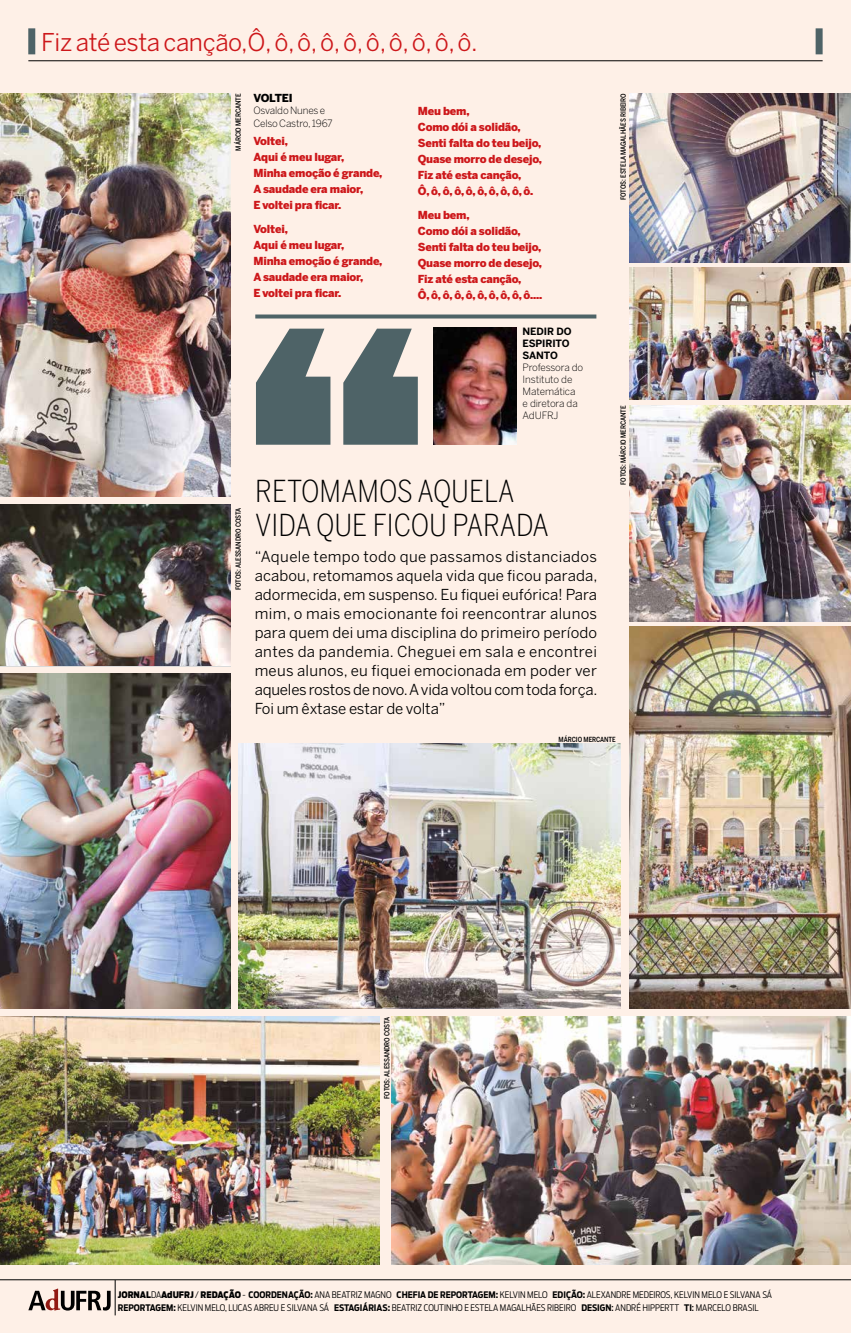
<style>
.page{position:relative;width:851px;height:1333px;background:#fff}
.page>*{position:absolute;margin:0;border:0;box-sizing:border-box;transform-origin:0 0}
.t1{font:300 30px/34px "Benton Sans Cond";color:#000}
.t2{font:24.4px "Benton Sans";letter-spacing:-.015em;color:#cd171a}
.t3{font:15px/19px "Benton Sans";letter-spacing:-.015em;color:#000;text-align:justify}
.t4{font:900 11px/16px "Benton Sans";letter-spacing:-.015em;color:#cd171a}
.t5{font:900 11px "Benton Sans";letter-spacing:-.015em;color:#000}
.t6{font:300 10px/12px "Benton Sans";letter-spacing:-.015em;color:#000}
.t7{font:700 10px/12px "Benton Sans";letter-spacing:-.01em;color:#000}
.t8{font:300 9px/13px "Antenna Cond";color:#000}
.t9{font:500 7px "Benton Sans Cond";letter-spacing:-.01em;color:#000}
.s1{font-weight:900}
.s2{font-weight:700}
.s3{font-weight:500}
</style>
<div class="page">
<div style="left:0;top:0;width:850px;height:1332px;background:#fef0e7"></div>
<div style="left:28px;top:28px;width:7px;height:26px;background:#4e6367"></div>
<div style="left:815px;top:28px;width:7px;height:26px;background:#4e6367"></div>
<hr style="left:28px;top:61px;width:794px;height:1px;background:#000">
<img style="left:433px;top:327px;width:84px;height:117px">
<svg style="left:255px;top:314px;width:341px;height:4px"></svg>
<svg style="left:256px;top:328px;width:162px;height:116px"></svg>
<img style="left:0;top:93px;width:231px;height:403px">
<img style="left:0;top:504px;width:231px;height:161px">
<img style="left:0;top:673px;width:231px;height:335px">
<img style="left:0;top:1016px;width:379px;height:247px">
<img style="left:238px;top:743px;width:382px;height:265px">
<img style="left:391px;top:1016px;width:459px;height:247px">
<img style="left:629px;top:626px;width:221px;height:382px">
<img style="left:629px;top:405px;width:221px;height:216px">
<img style="left:629px;top:93px;width:221px;height:169px">
<img style="left:629px;top:267px;width:221px;height:133px">
<hr style="left:0;top:1279px;width:850px;height:1px;background:#000">
<svg style="left:28px;top:1288px;width:83px;height:22px"></svg>
<hr style="left:115px;top:1279px;width:1px;height:36px;background:#000">
<h2 class="t2" style="left:41px;top:28px;width:438px">Fiz até esta canção,Ô, ô, ô, ô, ô, ô, ô, ô, ô, ô.</h2>
<p class="t5" style="left:253px;top:91px;width:41px">VOLTEI</p>
<p class="t6" style="left:253px;top:104px;width:81px;line-height:13px">Osvaldo Nunes e<br>Celso Castro, 1967</p>
<p class="t4" style="left:253px;top:133px;width:130px">Voltei,<br>Aqui é meu lugar,<br>Minha emoção é grande,<br>A saudade era maior,<br>E voltei pra ficar.</p>
<p class="t4" style="left:253px;top:221px;width:130px">Voltei,<br>Aqui é meu lugar,<br>Minha emoção é grande,<br>A saudade era maior,<br>E voltei pra ficar.</p>
<p class="t9" style="left:234px;top:150px;width:59px;rotate:-90deg">MÁRCIO MERCANTE</p>
<p class="t4" style="left:418px;top:103px;width:125px">Meu bem,<br>Como dói a solidão,<br>Senti falta do teu beijo,<br>Quase morro de desejo,<br>Fiz até esta canção,<br>Ô, ô, ô, ô, ô, ô, ô, ô, ô, ô.</p>
<p class="t4" style="left:418px;top:207px;width:126px">Meu bem,<br>Como dói a solidão,<br>Senti falta do teu beijo,<br>Quase morro de desejo,<br>Fiz até esta canção,<br>Ô, ô, ô, ô, ô, ô, ô, ô, ô, ô....</p>
<p class="t7" style="left:522px;top:325px;width:51px">NEDIR DO<br>ESPIRITO<br>SANTO</p>
<p class="t6" style="left:522px;top:361px;width:62px">Professora do<br>Instituto de<br>Matemática<br>e diretora da<br>AdUFRJ</p>
<p class="t9" style="left:234px;top:590px;width:84px;rotate:-90deg">FOTOS: ALESSANDRO COSTA</p>
<h1 class="t1" style="left:255px;top:473px;width:295px">RETOMAMOS AQUELA<br>VIDA QUE FICOU PARADA</h1>
<p class="t3" style="left:255px;top:546px;width:344px">“Aquele tempo todo que passamos distanciados acabou, retomamos aquela vida que ficou parada, adormecida, em suspenso. Eu fiquei eufórica! Para mim, o mais emocionante foi reencontrar alunos para quem dei uma disciplina do primeiro período antes da pandemia. Cheguei em sala e encontrei meus alunos, eu fiquei emocionada em poder ver aqueles rostos de novo. A vida voltou com toda força.<br>Foi um êxtase estar de volta”</p>
<p class="t9" style="left:619px;top:200px;width:108px;rotate:-90deg">FOTOS: ESTELA MAGALHÃES RIBEIRO</p>
<p class="t9" style="left:619px;top:485px;width:81px;rotate:-90deg">FOTOS: MÁRCIO MERCANTE</p>
<p class="t9" style="left:383px;top:1098px;width:84px;rotate:-90deg">FOTOS: ALESSANDRO COSTA</p>
<p class="t9" style="left:558px;top:735px;width:59px">MÁRCIO MERCANTE</p>
<p class="t8" style="left:118px;top:1288px;width:655px"><span class="s1">JORNAL</span>DA<span class="s1">AdUFRJ</span> / <span class="s1">REDAÇÃO</span> - <span class="s2">COORDENAÇÃO:</span> ANA BEATRIZ MAGNO <span class="s2">CHEFIA DE REPORTAGEM:</span> KELVIN MELO <span class="s2">EDIÇÃO:</span> ALEXANDRE MEDEIROS, KELVIN MELO E SILVANA SÁ<br><span class="s2">REPORTAGEM:</span> KELVIN MELO, LUCAS ABREU E SILVANA SÁ <span class="s2">ESTAGIÁRIAS:</span> BEATRIZ COUTINHO E ESTELA MAGALHÃES RIBEIRO <span class="s2">DESIGN</span><span class="s3">:</span> ANDRÉ HIPPERTT <span class="s2">TI</span><span class="s3">:</span> MARCELO BRASIL</p>
</div>
